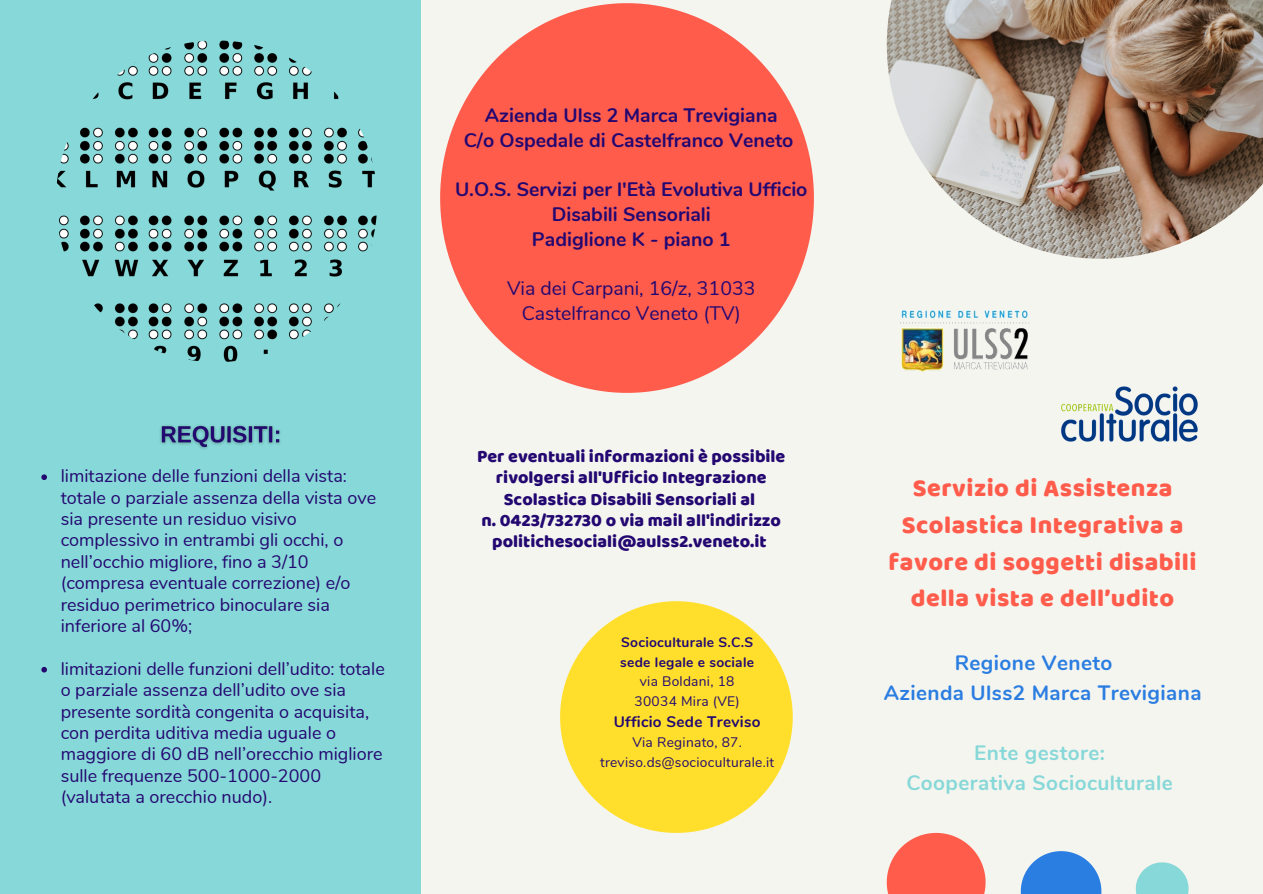
<style>
.page{position:relative;width:1263px;height:894px;background:#fff}
.page>*{position:absolute;margin:0;border:0;box-sizing:border-box;transform-origin:0 0}
.t1{font:25.2px/36.6px "Baloo";letter-spacing:.02em;color:#ff5c4c;text-align:center}
.t2{font:700 20.7px "Nunito";letter-spacing:.02em;color:#2a7de1}
.t3{font:700 20.7px "Nunito";letter-spacing:.02em;color:#87d8d8}
.t4{font:700 19.5px/24.8px "Nunito";color:#230871;text-align:center}
.t5{font:19.5px/24.8px "Nunito";color:#230871;text-align:center}
.t6{font:18px/21.3px "Nunito";color:#230871}
.t7{font:17.85px/21.3px "Baloo";color:#230871;text-align:center}
.t8{font:700 15.3px "Nunito";letter-spacing:.02em;color:#230871}
.t9{font:13.8px "Nunito";letter-spacing:.02em;color:#230871}
.t10{font:700 13.8px "Nunito";letter-spacing:.02em;color:#230871}
</style>
<div class="page">
<div style="left:0;top:0;width:1263px;height:893px;background:#f5f5ef"></div>
<div style="left:0;top:0;width:421px;height:893px;background:#87d8d8"></div>
<svg style="left:440px;top:3px;width:374px;height:390px;fill:#ff5c4c"></svg>
<svg style="left:560px;top:601px;width:233px;height:231px;fill:#ffdf2b"></svg>
<img style="left:887px;top:0;width:376px;height:259px">
<svg style="left:887px;top:832px;width:98px;height:61px"></svg>
<svg style="left:1021px;top:851px;width:80px;height:42px"></svg>
<svg style="left:1136px;top:862px;width:52px;height:31px"></svg>
<img style="left:1061px;top:386px;width:136px;height:56px">
<img style="left:56px;top:40px;width:321px;height:322px;border-radius:50%">
<img style="left:887px;top:242px;width:214px;height:192px">
<svg style="left:41px;top:474px;width:6px;height:6px"></svg>
<svg style="left:41px;top:666px;width:6px;height:6px"></svg>
<img style="left:160px;top:425px;width:120px;height:24px">
<p class="t6" style="left:61px;top:465px;width:317px">limitazione delle funzioni della vista: totale o parziale assenza della vista ove sia presente un residuo visivo complessivo in entrambi gli occhi, o nell’occhio migliore, fino a 3/10 (compresa eventuale correzione) e/o residuo perimetrico binoculare sia inferiore al 60%;</p>
<p class="t6" style="left:61px;top:658px;width:326px">limitazioni delle funzioni dell’udito: totale o parziale assenza dell’udito ove sia presente sordità congenita o acquisita, con perdita uditiva media uguale o maggiore di 60 dB nell’orecchio migliore sulle frequenze 500-1000-2000 (valutata a orecchio nudo).</p>
<p class="t4" style="left:485px;top:103px;width:294px">Azienda Ulss 2 Marca Trevigiana</p>
<p class="t4" style="left:464px;top:128px;width:331px">C/o Ospedale di Castelfranco Veneto</p>
<p class="t4" style="left:455px;top:177px;width:354px">U.O.S. Servizi per l'Età Evolutiva Ufficio<br>Disabili Sensoriali</p>
<p class="t4" style="left:532px;top:227px;width:200px">Padiglione K - piano 1</p>
<p class="t5" style="left:507px;top:276px;width:250px">Via dei Carpani, 16/z, 31033<br>Castelfranco Veneto (TV)</p>
<p class="t7" style="left:477px;top:445px;width:310px">Per eventuali informazioni è possibile rivolgersi all'Ufficio Integrazione<br>Scolastica Disabili Sensoriali al</p>
<p class="t7" style="left:481px;top:509px;width:301px">n. 0423/732730 o via mail all'indirizzo politichesociali@aulss2.veneto.it</p>
<p class="t10" style="left:621px;top:633px;width:134px">Socioculturale S.C.S</p>
<p class="t10" style="left:620px;top:652px;width:135px">sede legale e sociale</p>
<p class="t9" style="left:640px;top:672px;width:96px">via Boldani, 18</p>
<p class="t9" style="left:635px;top:691px;width:107px">30034 Mira (VE)</p>
<p class="t8" style="left:614px;top:710px;width:148px">Ufficio Sede Treviso</p>
<p class="t9" style="left:632px;top:733px;width:111px">Via Reginato, 87.</p>
<p class="t9" style="left:600px;top:752px;width:176px">treviso.ds@socioculturale.it</p>
<p class="t1" style="left:889px;top:469px;width:309px">Servizio di Assistenza<br>Scolastica Integrativa a favore di soggetti disabili della vista e dell’udito</p>
<p class="t2" style="left:955px;top:648px;width:159px">Regione Veneto</p>
<p class="t2" style="left:884px;top:678px;width:319px">Azienda Ulss2 Marca Trevigiana</p>
<p class="t3" style="left:974px;top:738px;width:132px">Ente gestore:</p>
<p class="t3" style="left:906px;top:768px;width:268px">Cooperativa Socioculturale</p>
</div>
